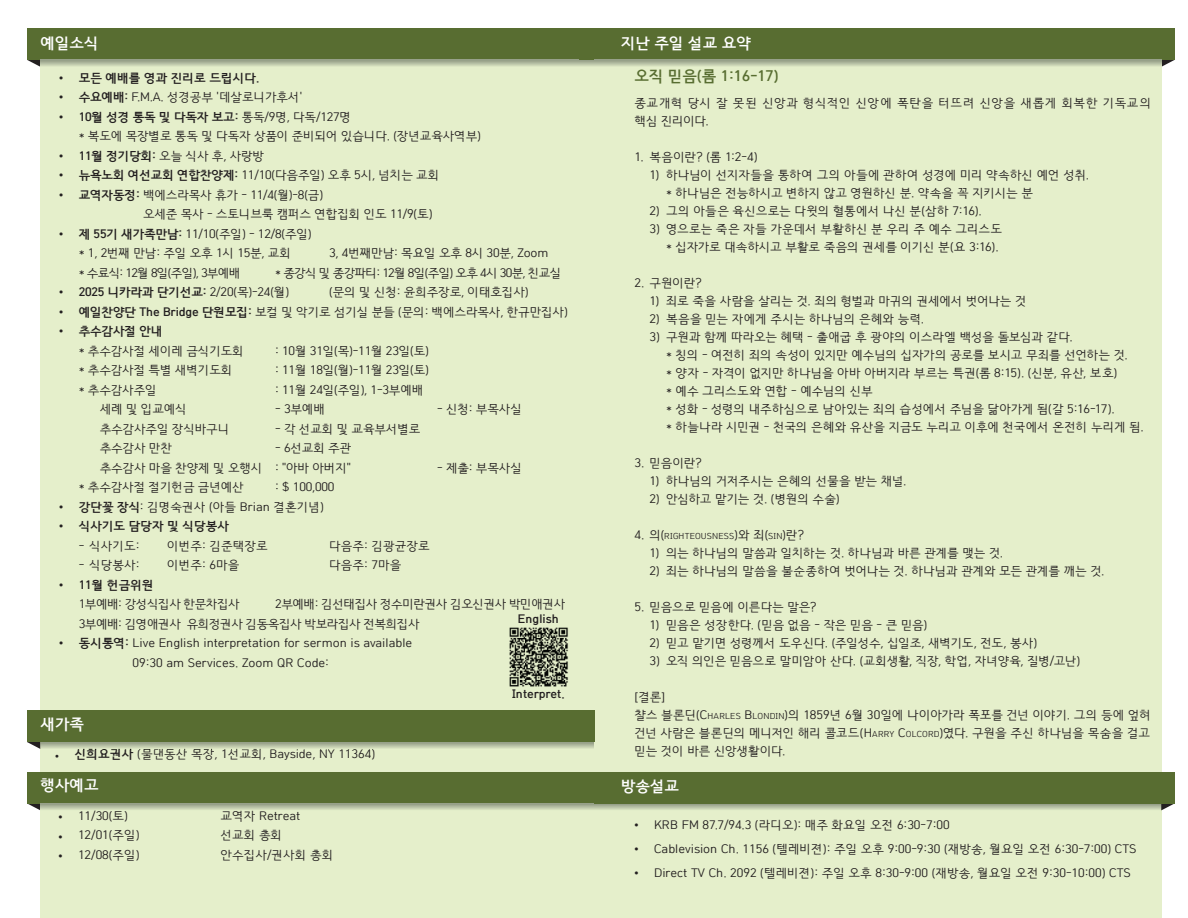
<style>
.page{position:relative;width:1188px;height:918px;background:#fff}
.page>*{position:absolute;margin:0;border:0;box-sizing:border-box;transform-origin:0 0}
.t1{font:700 15px "HCR Dotum";color:#fff}
.t2{font:700 15px "HCR Dotum";color:#586d31}
.t3{font:12px/19.5px "HCR Dotum";letter-spacing:-.015em;color:#231f20}
.t4{font:12px/18px "HCR Dotum";letter-spacing:-.015em;color:#231f20}
.t5{font:12px/19.5px "HCR Dotum";letter-spacing:-.04em;color:#231f20}
.t6{font:700 12px "HCR Dotum";color:#231f20}
.t7{font:12px "HCR Dotum";letter-spacing:-.035em;color:#231f20}
.t8{font:12px "HCR Dotum";letter-spacing:-.06em;color:#231f20}
.t9{font:12px/18px "HCR Dotum";letter-spacing:.035em;color:#231f20}
.t10{font:12px "HCR Dotum";letter-spacing:.02em;color:#231f20}
.t11{font:12px "HCR Dotum";letter-spacing:.01em;color:#231f20}
.t12{font:8.4px "HCR Dotum";letter-spacing:.015em;color:#231f20}
.s1{font-family:"N Haas Grotesk TX Std 55 Rg";font-weight:400}
.s2{font-family:"N Haas Grotesk TX Std 55 Rg"}
.s3{font-weight:700}
.s4{font-weight:400}
.s5{font-size:12px}
.s6{font-size:8.4px}
</style>
<div class="page">
<div style="left:40px;top:56px;width:554px;height:862px;background:#e5efcb"></div>
<svg style="left:27px;top:60px;width:13px;height:7px"></svg>
<div style="left:27px;top:28px;width:568px;height:32px;background:#586d31"></div>
<svg style="left:40px;top:60px;width:554px;height:6px"></svg>
<svg style="left:27px;top:803px;width:13px;height:7px"></svg>
<div style="left:27px;top:772px;width:568px;height:31px;background:#586d31"></div>
<svg style="left:40px;top:803px;width:554px;height:7px"></svg>
<div style="left:594px;top:44px;width:567px;height:874px;background:#e5efcb"></div>
<svg style="left:1161px;top:60px;width:13px;height:7px"></svg>
<div style="left:579px;top:28px;width:596px;height:32px;background:#586d31"></div>
<svg style="left:595px;top:60px;width:566px;height:6px"></svg>
<svg style="left:595px;top:803px;width:566px;height:7px"></svg>
<svg style="left:1161px;top:803px;width:14px;height:7px"></svg>
<div style="left:595px;top:772px;width:580px;height:31px;background:#586d31"></div>
<div style="left:27px;top:711px;width:568px;height:31px;background:#586d31"></div>
<svg style="left:27px;top:742px;width:567px;height:7px"></svg>
<img style="left:77px;top:749px;width:55px;height:1px">
<img style="left:139px;top:749px;width:235px;height:1px">
<img style="left:509px;top:627px;width:59px;height:60px">
<p class="t1" style="left:40px;top:31px;width:60px">예일소식</p>
<p class="t6" style="left:59px;top:69px;width:202px"><span class="s1">•</span> 모든 예배를 영과 진리로 드립시다.</p>
<p class="t3" style="left:59px;top:88px;width:245px"><span class="s2">•</span> <span class="s3">수요예배:</span> F.M.A. 성경공부 '데살로니가후서'</p>
<p class="t3" style="left:79px;top:107px;width:404px;text-indent:-20px"><span class="s2">•</span> <span class="s3">10월 성경 통독 및 다독자 보고:</span> 통독/9명, 다독/127명<br>* 복도에 목장별로 통독 및 다독자 상품이 준비되어 있습니다. (장년교육사역부)</p>
<p class="t3" style="left:59px;top:146px;width:207px"><span class="s2">•</span> <span class="s3">11월 정기당회:</span> 오늘 식사 후, 사랑방</p>
<p class="t3" style="left:59px;top:166px;width:382px"><span class="s2">•</span> <span class="s3">뉴욕노회 여선교회 연합찬양제:</span> 11/10(다음주일) 오후 5시, 넘치는 교회</p>
<p class="t3" style="left:143px;top:185px;width:291px;text-indent:-84px"><span class="s2">•</span> <span class="s3">교역자동정:</span> 백에스라목사 휴가 - 11/4(월)-8(금)<br>오세준 목사 - 스토니브룩 캠퍼스 연합집회 인도 11/9(토)</p>
<p class="t3" style="left:59px;top:224px;width:254px;text-align:center"><span class="s2">•</span> <span class="s3">제 55기 새가족만남:</span> 11/10(주일) - 12/8(주일) * 1, 2번째 만남: 주일 오후 1시 15분, 교회</p>
<p class="t3" style="left:329px;top:244px;width:221px">3, 4번째만남: 목요일 오후 8시 30분, Zoom</p>
<p class="t8" style="left:79px;top:264px;width:163px">* 수료식: 12월 8일(주일), 3부예배</p>
<p class="t8" style="left:275px;top:264px;width:288px">* 종강식 및 종강파티: 12월 8일(주일) 오후 4시 30분, 친교실</p>
<p class="t6" style="left:59px;top:283px;width:231px"><span class="s1">•</span> 2025 니카라과 단기선교: <span class="s4">2/20(목)-24(월)</span></p>
<p class="t3" style="left:329px;top:283px;width:201px">(문의 및 신청: 윤희주장로, 이태호집사)</p>
<p class="t3" style="left:59px;top:302px;width:510px"><span class="s2">•</span> <span class="s3">예일찬양단 The Bridge 단원모집:</span> 보컬 및 악기로 섬기실 분들 (문의: 백에스라목사, 한규만집사)</p>
<p class="t3" style="left:79px;top:322px;width:167px;text-indent:-20px"><span class="s2">•</span> <span class="s3">추수감사절 안내<br></span>* 추수감사절 세이레 금식기도회</p>
<p class="t3" style="left:275px;top:341px;width:155px">: 10월 31일(목)-11월 23일(토)</p>
<p class="t3" style="left:79px;top:361px;width:155px">* 추수감사절 특별 새벽기도회</p>
<p class="t3" style="left:275px;top:361px;width:155px">: 11월 18일(월)-11월 23일(토)</p>
<p class="t3" style="left:79px;top:380px;width:80px">* 추수감사주일</p>
<p class="t3" style="left:275px;top:380px;width:150px">: 11월 24일(주일), 1-3부예배</p>
<p class="t3" style="left:100px;top:400px;width:89px">세례 및 입교예식</p>
<p class="t3" style="left:275px;top:400px;width:51px">- 3부예배</p>
<p class="t3" style="left:437px;top:400px;width:86px">- 신청: 부목사실</p>
<p class="t3" style="left:100px;top:419px;width:131px">추수감사주일 장식바구니</p>
<p class="t3" style="left:275px;top:419px;width:147px">- 각 선교회 및 교육부서별로</p>
<p class="t3" style="left:100px;top:439px;width:74px">추수감사 만찬</p>
<p class="t3" style="left:100px;top:439px;width:253px;text-align:right">- 6선교회 주관<br>추수감사 마을 찬양제 및 오행시 : "아바 아버지"</p>
<p class="t3" style="left:437px;top:458px;width:86px">- 제출: 부목사실</p>
<p class="t3" style="left:79px;top:478px;width:167px">* 추수감사절 절기헌금 금년예산</p>
<p class="t3" style="left:275px;top:478px;width:61px">: $ 100,000</p>
<p class="t3" style="left:59px;top:497px;width:266px"><span class="s2">•</span> <span class="s3">강단꽃 장식</span>: 김명숙권사 (아들 Brian 결혼기념)</p>
<p class="t6" style="left:59px;top:517px;width:171px"><span class="s1">•</span> 식사기도 담당자 및 식당봉사</p>
<p class="t3" style="left:79px;top:536px;width:62px">- 식사기도:</p>
<p class="t3" style="left:167px;top:536px;width:102px">이번주: 김준택장로</p>
<p class="t3" style="left:329px;top:536px;width:102px">다음주: 김광균장로</p>
<p class="t3" style="left:79px;top:556px;width:62px">- 식당봉사:</p>
<p class="t3" style="left:167px;top:556px;width:74px">이번주: 6마을</p>
<p class="t3" style="left:329px;top:556px;width:74px">다음주: 7마을</p>
<p class="t5" style="left:79px;top:575px;width:163px;text-indent:-20px"><span class="s2">•</span> <span class="s3">11월 헌금위원<br></span>1부예배: 강성식집사 한문차집사</p>
<p class="t5" style="left:79px;top:595px;width:488px;text-indent:197px">2부예배: 김선태집사 정수미란권사 김오신권사 박민애권사<br>3부예배: 김영애권사 유희정권사 김동옥집사 박보라집사 전복희집사</p>
<p class="t3" style="left:133px;top:634px;width:281px;text-indent:-73px"><span class="s2">•</span> <span class="s3">동시통역:</span> Live English interpretation for sermon is available<br>09:30 am Services. Zoom QR Code:</p>
<p class="t6" style="left:518px;top:609px;width:43px">English</p>
<p class="t1" style="left:40px;top:712px;width:45px">새가족</p>
<p class="t3" style="left:55px;top:745px;width:321px"><sub>•</sub> <span class="s3">신희요권사</span> (물댄동산 목장, 1선교회, Bayside, NY 11364)</p>
<p class="t1" style="left:40px;top:773px;width:60px">행사예고</p>
<p class="t3" style="left:58px;top:806px;width:71px"><span class="s2">•</span> 11/30(토)</p>
<p class="t3" style="left:220px;top:806px;width:81px">교역자 Retreat</p>
<p class="t3" style="left:58px;top:826px;width:83px"><span class="s2">•</span> 12/01(주일)</p>
<p class="t3" style="left:220px;top:826px;width:63px">선교회 총회</p>
<p class="t3" style="left:58px;top:845px;width:83px"><span class="s2">•</span> 12/08(주일)</p>
<p class="t3" style="left:220px;top:845px;width:114px">안수집사/권사회 총회</p>
<p class="t6" style="left:512px;top:684px;width:54px">Interpret.</p>
<p class="t1" style="left:621px;top:31px;width:131px">지난 주일 설교 요약</p>
<p class="t2" style="left:634px;top:65px;width:146px">오직 믿음(롬 1:16-17)</p>
<p class="t9" style="left:634px;top:94px;width:518px">종교개혁 당시 잘 못된 신앙과 형식적인 신앙에 폭탄을 터뜨려 신앙을 새롭게 회복한 기독교의 핵심 진리이다.</p>
<p class="t4" style="left:634px;top:148px;width:124px">1. 복음이란? (롬 1:2-4)</p>
<p class="t4" style="left:666px;top:166px;width:425px;text-indent:-16px">1) 하나님이 선지자들을 통하여 그의 아들에 관하여 성경에 미리 약속하신 예언 성취. * 하나님은 전능하시고 변하지 않고 영원하신 분. 약속을 꼭 지키시는 분</p>
<p class="t10" style="left:650px;top:202px;width:334px">2) 그의 아들은 육신으로는 다윗의 혈통에서 나신 분(삼하 7:16).</p>
<p class="t4" style="left:650px;top:220px;width:354px;text-align:right">3) 영으로는 죽은 자들 가운데서 부활하신 분 우리 주 예수 그리스도 * 십자가로 대속하시고 부활로 죽음의 권세를 이기신 분(요 3:16).</p>
<p class="t4" style="left:634px;top:274px;width:69px">2. 구원이란?</p>
<p class="t4" style="left:650px;top:292px;width:379px">1) 죄로 죽을 사람을 살리는 것. 죄의 형벌과 마귀의 권세에서 벗어나는 것</p>
<p class="t11" style="left:650px;top:310px;width:276px">2) 복음을 믿는 자에게 주시는 하나님의 은혜와 능력.</p>
<p class="t4" style="left:666px;top:328px;width:479px;text-indent:-16px">3) 구원과 함께 따라오는 혜택 - 출애굽 후 광야의 이스라엘 백성을 돌보심과 같다.<br>* 칭의 - 여전히 죄의 속성이 있지만 예수님의 십자가의 공로를 보시고 무죄를 선언하는 것.<br>* 양자 - 자격이 없지만 하나님을 아바 아버지라 부르는 특권(롬 8:15). (신분, 유산, 보호)<br>* 예수 그리스도와 연합 - 예수님의 신부<br>* 성화 - 성령의 내주하심으로 남아있는 죄의 습성에서 주님을 닮아가게 됨(갈 5:16-17).<br>* 하늘나라 시민권 - 천국의 은혜와 유산을 지금도 누리고 이후에 천국에서 온전히 누리게 됨.</p>
<p class="t4" style="left:634px;top:454px;width:69px">3. 믿음이란?</p>
<p class="t4" style="left:650px;top:472px;width:258px">1) 하나님의 거저주시는 은혜의 선물을 받는 채널.</p>
<p class="t4" style="left:650px;top:490px;width:191px">2) 안심하고 맡기는 것. (병원의 수술)</p>
<p class="t12" style="left:634px;top:530px;width:171px"><span class="s5">4. 의(</span>RIGHTEOUSNESS<span class="s5">)와 죄(</span>SIN<span class="s5">)란?</span></p>
<p class="t4" style="left:650px;top:544px;width:355px">1) 의는 하나님의 말씀과 일치하는 것. 하나님과 바른 관계를 맺는 것.</p>
<p class="t4" style="left:650px;top:562px;width:457px">2) 죄는 하나님의 말씀을 불순종하여 벗어나는 것. 하나님과 관계와 모든 관계를 깨는 것.</p>
<p class="t4" style="left:634px;top:598px;width:184px">5. 믿음으로 믿음에 이른다는 말은?</p>
<p class="t7" style="left:650px;top:616px;width:279px">1) 믿음은 성장한다. (믿음 없음 - 작은 믿음 - 큰 믿음)</p>
<p class="t7" style="left:650px;top:634px;width:389px">2) 믿고 맡기면 성령께서 도우신다. (주일성수, 십일조, 새벽기도, 전도, 봉사)</p>
<p class="t4" style="left:650px;top:652px;width:432px">3) 오직 의인은 믿음으로 말미암아 산다. (교회생활, 직장, 학업, 자녀양육, 질병/고난)</p>
<p class="t4" style="left:634px;top:688px;width:518px">[결론]<br>챨스 블론딘(C<span class="s6">HARLES</span> B<span class="s6">LONDIN</span>)의 1859년 6월 30일에 나이아가라 폭포를 건넌 이야기. 그의 등에 엎혀 건넌 사람은 블론딘의 메니저인 해리 콜코드(H<span class="s6">ARRY</span> C<span class="s6">OLCORD</span>)였다. 구원을 주신 하나님을 목숨을 걸고 믿는 것이 바른 신앙생활이다.</p>
<p class="t1" style="left:621px;top:775px;width:60px">방송설교</p>
<p class="t3" style="left:634px;top:815px;width:317px"><span class="s2">•</span> KRB FM 87.7/94.3 (라디오): 매주 화요일 오전 6:30-7:00</p>
<p class="t3" style="left:634px;top:839px;width:504px"><span class="s2">•</span> Cablevision Ch. 1156 (텔레비젼): 주일 오후 9:00-9:30 (재방송, 월요일 오전 6:30-7:00) CTS</p>
<p class="t3" style="left:634px;top:863px;width:498px"><span class="s2">•</span> Direct TV Ch. 2092 (텔레비젼): 주일 오후 8:30-9:00 (재방송, 월요일 오전 9:30-10:00) CTS</p>
</div>
